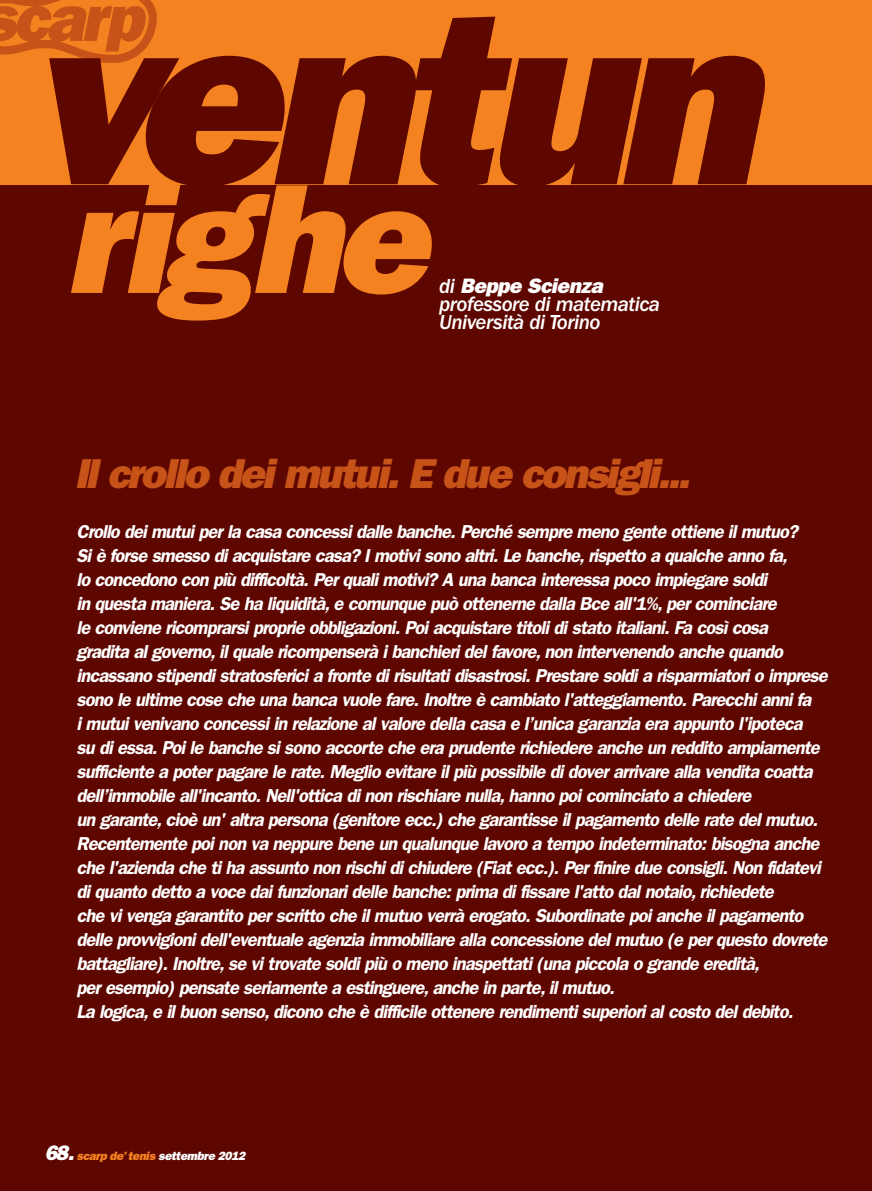
<style>
.page{position:relative;width:872px;height:1191px;background:#fff}
.page>*{position:absolute;margin:0;border:0;box-sizing:border-box;transform-origin:0 0}
.t1{font:italic 800 246.45px "Franklin Gothic";letter-spacing:-.05em;color:#5e0700}
.t2{font:italic 800 156.75px "Franklin Gothic";letter-spacing:-.035em;color:#f58220}
.t3{font:italic 800 42px "Franklin Gothic";letter-spacing:-.06em;color:#c75318}
.t4{font:italic 500 21px/18px "Franklin Gothic";letter-spacing:-.025em;color:#fff}
.t5{font:italic 600 18.75px/24px "Franklin Gothic";letter-spacing:-.045em;color:#fff}
.t6{font:italic 800 12px "Franklin Gothic";letter-spacing:-.03em;color:#f58220}
.s1{font-weight:800}
.s2{font-size:21px;color:#fff}
.s3{color:#fff}
</style>
<div class="page">
<div style="left:0;top:185px;width:872px;height:1006px;background:#5e0700"></div>
<div style="left:0;top:0;width:872px;height:185px;background:#f58220"></div>
<img style="left:0;top:0;width:156px;height:63px">
<h1 class="t1" style="left:22px;top:15px;width:736px">ventun</h1>
<h2 class="t2" style="left:65px;top:185px;width:363px">righe</h2>
<p class="t4" style="left:439px;top:279px;width:222px">di <span class="s1">Beppe Scienza </span>professore di matematica<br>Università di Torino</p>
<h3 class="t3" style="left:74px;top:459px;width:617px">Il crollo dei mutui. E due consigli...</h3>
<p class="t5" style="left:77px;top:521px;width:752px">Crollo dei mutui per la casa concessi dalle banche. Perché sempre meno gente ottiene il mutuo?<br>Si è forse smesso di acquistare casa? I motivi sono altri. Le banche, rispetto a qualche anno fa,<br>lo concedono con più difficoltà. Per quali motivi? A una banca interessa poco impiegare soldi<br>in questa maniera. Se ha liquidità, e comunque può ottenerne dalla Bce all'1%, per cominciare<br>le conviene ricomprarsi proprie obbligazioni. Poi acquistare titoli di stato italiani. Fa così cosa<br>gradita al governo, il quale ricompenserà i banchieri del favore, non intervenendo anche quando incassano stipendi stratosferici a fronte di risultati disastrosi. Prestare soldi a risparmiatori o imprese sono le ultime cose che una banca vuole fare. Inoltre è cambiato l'atteggiamento. Parecchi anni fa<br>i mutui venivano concessi in relazione al valore della casa e l’unica garanzia era appunto l'ipoteca<br>su di essa. Poi le banche si sono accorte che era prudente richiedere anche un reddito ampiamente sufficiente a poter pagare le rate. Meglio evitare il più possibile di dover arrivare alla vendita coatta dell’immobile all'incanto. Nell'ottica di non rischiare nulla, hanno poi cominciato a chiedere<br>un garante, cioè un' altra persona (genitore ecc.) che garantisse il pagamento delle rate del mutuo.<br>Recentemente poi non va neppure bene un qualunque lavoro a tempo indeterminato: bisogna anche che l'azienda che ti ha assunto non rischi di chiudere (Fiat ecc.). Per finire due consigli. Non fidatevi di quanto detto a voce dai funzionari delle banche: prima di fissare l'atto dal notaio, richiedete<br>che vi venga garantito per scritto che il mutuo verrà erogato. Subordinate poi anche il pagamento delle provvigioni dell'eventuale agenzia immobiliare alla concessione del mutuo (e per questo dovrete battagliare). Inoltre, se vi trovate soldi più o meno inaspettati (una piccola o grande eredità,<br>per esempio) pensate seriamente a estinguere, anche in parte, il mutuo.<br>La logica, e il buon senso, dicono che è difficile ottenere rendimenti superiori al costo del debito.</p>
<p class="t6" style="left:45px;top:1151px;width:202px"><span class="s2">68.</span> scarp de’ tenis <span class="s3">settembre 2012</span></p>
</div>
